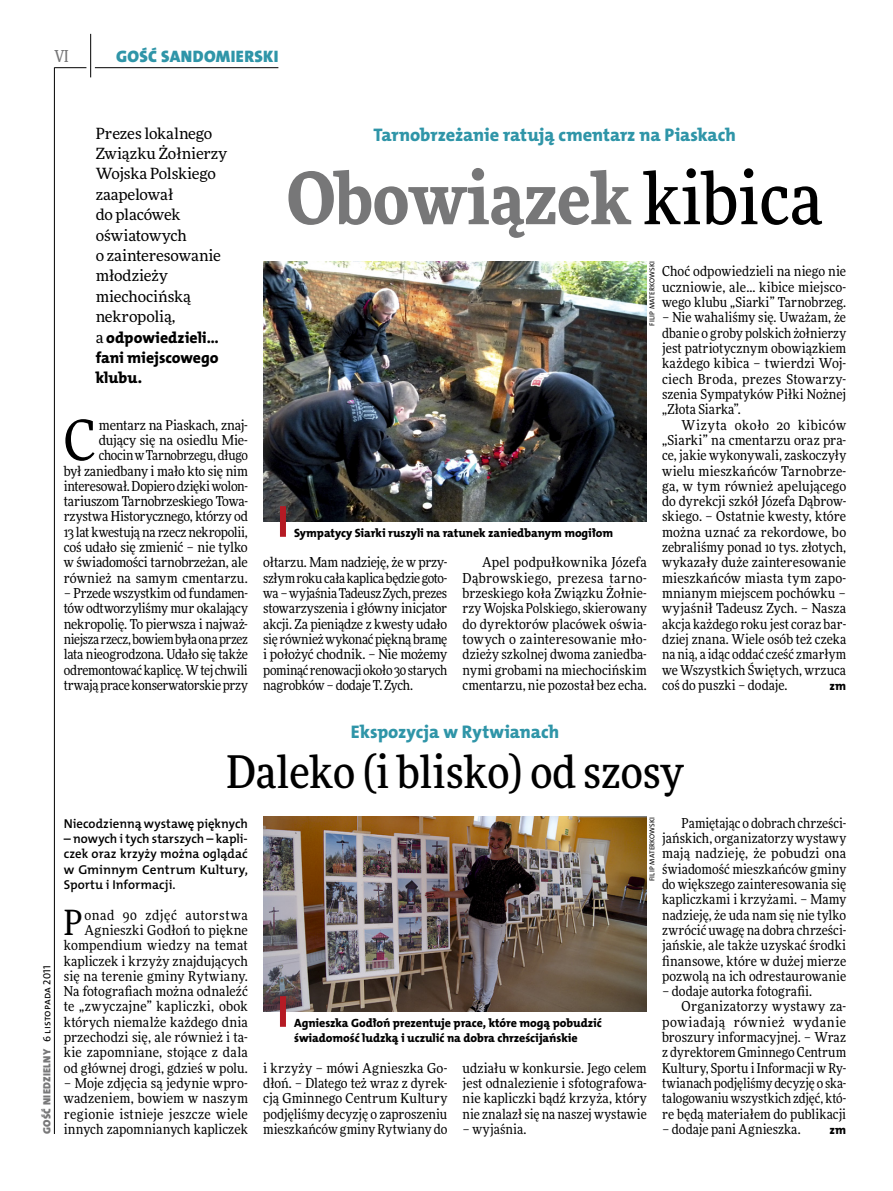
<style>
.page{position:relative;width:893px;height:1191px;background:#fff}
.page>*{position:absolute;margin:0;border:0;box-sizing:border-box;transform-origin:0 0}
.t1{font:900 72px "Freeday Narrow";color:#777778}
.t2{font:55.95px "Freeday Narrow News";color:#000}
.t3{font:500 45px "Freeday Narrow";color:#000}
.t4{font:34.8px "Freeday Narrow News";color:#000}
.t5{font:18.3px "The Mix HP8 Ex Bld";letter-spacing:-.005em;color:#2f95a8}
.t6{font:16.65px "The Mix HP9 Blk";letter-spacing:.02em;color:#2f95a8}
.t7{font:500 16.5px "Freeday Narrow";color:#777778;scale:.9 1}
.t8{font:15.75px/20.4px "The Mix HP8 Ex Bld";letter-spacing:-.005em;color:#000;text-align:justify}
.t9{font:15.45px/20.4px "Freeday News";letter-spacing:-.01em;color:#000}
.t10{font:13.65px/15.3px "Freeday Narrow News";color:#000;text-align:justify}
.t11{font:13.65px "Freeday Narrow News";letter-spacing:.04em;color:#000}
.t12{font:12.9px/15.3px "The Mix HP6 Se Bld";color:#000;text-align:justify}
.t13{font:12.3px "The Mix HP8 Ex Bld";color:#000}
.t14{font:12px/15.3px "The Mix HP8 Ex Bld";letter-spacing:-.005em;color:#000}
.t15{font:10.5px "The Mix HP9 Blk";letter-spacing:.025em;color:#777778}
.t16{font:7.2px "The Mix HP5 Plain";letter-spacing:.015em;color:#000}
.s1{font-family:"Freeday News";font-size:15.45px}
.s2{font-weight:500;color:#000}
.s3{font-family:"The Mix HP5 Plain";color:#000}
</style>
<div class="page">
<hr style="left:54px;top:67px;width:1px;height:1067px;background:#000">
<hr style="left:90px;top:34px;width:1px;height:43px;background:#000">
<hr style="left:54px;top:67px;width:32px;height:1px;background:#000">
<hr style="left:95px;top:67px;width:183px;height:1px;background:#000">
<img style="left:263px;top:261px;width:384px;height:260px">
<img style="left:263px;top:816px;width:384px;height:195px">
<div style="left:280px;top:506px;width:6px;height:31px;background:#b51b24"></div>
<div style="left:280px;top:996px;width:6px;height:30px;background:#b51b24"></div>
<p class="t7" style="left:54px;top:46px;width:17px">VI</p>
<p class="t6" style="left:116px;top:46px;width:164px">GOŚĆ SANDOMIERSKI</p>
<p class="t9" style="left:96px;top:123px;width:133px">Prezes lokalnego<br>Związku Żołnierzy<br>Wojska Polskiego zaapelował<br>do placówek oświatowych<br>o zainteresowanie młodzieży miechocińską nekropolią,</p>
<p class="t8" style="left:96px;top:327px;width:125px"><span class="s1">a</span> odpowiedzieli... fani miejscowego klubu.</p>
<p class="t10" style="left:64px;top:417px;width:186px;text-align:right">mentarz na Piaskach, znaj&shy;dujący się na osiedlu Mie&shy;chocin w Tarnobrzegu, długo<br>był zaniedbany i mało kto się nim interesował. Dopiero dzięki wolon&shy;tariuszom Tarnobrzeskiego Towa&shy;rzystwa Historycznego, którzy od<br>13 lat kwestują na rzecz nekropolii, coś udało się zmienić – nie tylko w świadomości tarnobrzeżan, ale również na samym cmentarzu.</p>
<p class="t10" style="left:64px;top:585px;width:186px">– Przede wszystkim od fundamen&shy;tów odtworzyliśmy mur okalający nekropolię. To pierwsza i najważ&shy;niejsza rzecz, bowiem była ona przez lata nieogrodzona. Udało się także odremontować kaplicę. W tej chwili trwają prace konserwatorskie przy</p>
<h2 class="t2" style="left:64px;top:406px;width:33px">C</h2>
<h3 class="t5" style="left:373px;top:123px;width:364px">Tarnobrzeżanie ratują cmentarz na Piaskach</h3>
<h1 class="t1" style="left:287px;top:151px;width:538px">Obowiązek <span class="s2">kibica</span></h1>
<p class="t16" style="left:647px;top:326px;width:66px;rotate:-90deg">Filip Materkowski</p>
<p class="t10" style="left:662px;top:264px;width:186px">Choć odpowiedzieli na niego nie uczniowie, ale... kibice miejsco&shy;wego klubu „Siarki” Tarnobrzeg.</p>
<p class="t10" style="left:662px;top:310px;width:186px">– Nie wahaliśmy się. Uważam, że dbanie o groby polskich żołnierzy jest patriotycznym obowiązkiem każdego kibica – twierdzi Woj&shy;ciech Broda, prezes Stowarzy&shy;szenia Sympatyków Piłki Nożnej „Złota Siarka”.</p>
<p class="t10" style="left:662px;top:417px;width:186px;text-indent:20px">Wizyta około 20 kibiców „Siarki” na cmentarzu oraz pra&shy;ce, jakie wykonywali, zaskoczyły wielu mieszkańców Tarnobrze&shy;ga, w tym również apelującego do dyrekcji szkół Józefa Dąbrow&shy;skiego. – Ostatnie kwesty, które można uznać za rekordowe, bo zebraliśmy ponad 10 tys. złotych, wykazały duże zainteresowanie mieszkańców miasta tym zapo&shy;mnianym miejscem pochówku – wyjaśnił Tadeusz Zych. – Nasza akcja każdego roku jest coraz bar&shy;dziej znana. Wiele osób też czeka na nią, a idąc oddać cześć zmarłym we Wszystkich Świętych, wrzuca coś do puszki – dodaje.</p>
<p class="t14" style="left:294px;top:525px;width:320px">Sympatycy Siarki ruszyli na ratunek zaniedbanym mogiłom</p>
<p class="t10" style="left:263px;top:555px;width:186px">ołtarzu. Mam nadzieję, że w przy&shy;szłym roku cała kaplica będzie goto&shy;wa – wyjaśnia Tadeusz Zych, prezes stowarzyszenia i główny inicjator akcji. Za pieniądze z kwesty udało się również wykonać piękną bramę i położyć chodnik. – Nie możemy pominąć renowacji około 30 starych nagrobków – dodaje T. Zych.</p>
<p class="t10" style="left:463px;top:555px;width:186px;text-indent:20px">Apel podpułkownika Józefa Dąbrowskiego, prezesa tarno&shy;brzeskiego koła Związku Żołnie&shy;rzy Wojska Polskiego, skierowany do dyrektorów placówek oświa&shy;towych o zainteresowanie mło&shy;dzieży szkolnej dwoma zaniedba&shy;nymi grobami na miechocińskim cmentarzu, nie pozostał bez echa.</p>
<p class="t13" style="left:829px;top:678px;width:18px">zm</p>
<p class="t15" style="left:40px;top:1134px;width:170px;rotate:-90deg">GOŚĆ NIEDZIELNY <span class="s3">6 listopada 2011</span></p>
<h3 class="t5" style="left:351px;top:720px;width:210px">Ekspozycja w Rytwianach</h3>
<h3 class="t3" style="left:226px;top:744px;width:459px">Daleko (i blisko) od szosy</h3>
<p class="t12" style="left:64px;top:816px;width:186px">Niecodzienną wystawę pięknych</p>
<p class="t12" style="left:64px;top:831px;width:186px">– nowych i tych starszych – kapli&shy;czek oraz krzyży można oglądać w Gminnym Centrum Kultury, Sportu i Informacji.</p>
<h3 class="t4" style="left:64px;top:901px;width:20px">P</h3>
<p class="t10" style="left:64px;top:907px;width:186px;text-align:right">onad 90 zdjęć autorstwa<br>Agnieszki Godłoń to piękne kompendium wiedzy na temat kapliczek i krzyży znajdujących się na terenie gminy Rytwiany.<br>Na fotografiach można odnaleźć te „zwyczajne” kapliczki, obok których niemalże każdego dnia przechodzi się, ale również i ta&shy;kie zapomniane, stojące z dala od głównej drogi, gdzieś w polu.</p>
<p class="t10" style="left:64px;top:1075px;width:186px">– Moje zdjęcia są jedynie wpro&shy;wadzeniem, bowiem w naszym regionie istnieje jeszcze wiele innych zapomnianych kapliczek</p>
<p class="t10" style="left:662px;top:815px;width:186px;text-indent:20px">Pamiętając o dobrach chrześci&shy;jańskich, organizatorzy wystawy mają nadzieję, że pobudzi ona świadomość mieszkańców gminy do większego zainteresowania się kapliczkami i krzyżami. – Mamy nadzieję, że uda nam się nie tylko zwrócić uwagę na dobra chrześci&shy;jańskie, ale także uzyskać środki finansowe, które w dużej mierze pozwolą na ich odrestaurowanie</p>
<p class="t10" style="left:662px;top:983px;width:151px">– dodaje autorka fotografii.</p>
<p class="t10" style="left:682px;top:998px;width:166px">Organizatorzy wystawy za-</p>
<p class="t11" style="left:662px;top:1013px;width:186px">powiadają również wydanie</p>
<p class="t10" style="left:662px;top:1029px;width:186px">broszury informacyjnej. – Wraz</p>
<p class="t10" style="left:662px;top:1044px;width:186px">z dyrektorem Gminnego Centrum</p>
<p class="t10" style="left:662px;top:1060px;width:186px">Kultury, Sportu i Informacji w Ry-</p>
<p class="t10" style="left:662px;top:1075px;width:186px">twianach podjęliśmy decyzję o ska-</p>
<p class="t10" style="left:662px;top:1090px;width:186px">talogowaniu wszystkich zdjęć, któ-</p>
<p class="t10" style="left:662px;top:1106px;width:186px">re będą materiałem do publikacji</p>
<p class="t10" style="left:662px;top:1121px;width:140px">– dodaje pani Agnieszka.</p>
<p class="t13" style="left:829px;top:1122px;width:18px">zm</p>
<p class="t16" style="left:647px;top:881px;width:66px;rotate:-90deg">Filip Materkowski</p>
<p class="t14" style="left:294px;top:1015px;width:309px">Agnieszka Godłoń prezentuje prace, które mogą pobudzić świadomość ludzką i uczulić na dobra chrześcijańskie</p>
<p class="t10" style="left:263px;top:1060px;width:186px">i krzyży – mówi Agnieszka Go&shy;dłoń. – Dlatego też wraz z dyrek&shy;cją Gminnego Centrum Kultury podjęliśmy decyzję o zaproszeniu mieszkańców gminy Rytwiany do</p>
<p class="t10" style="left:463px;top:1060px;width:186px">udziału w konkursie. Jego celem jest odnalezienie i sfotografowa&shy;nie kapliczki bądź krzyża, który nie znalazł się na naszej wystawie</p>
<p class="t10" style="left:463px;top:1121px;width:65px">– wyjaśnia.</p>
</div>
